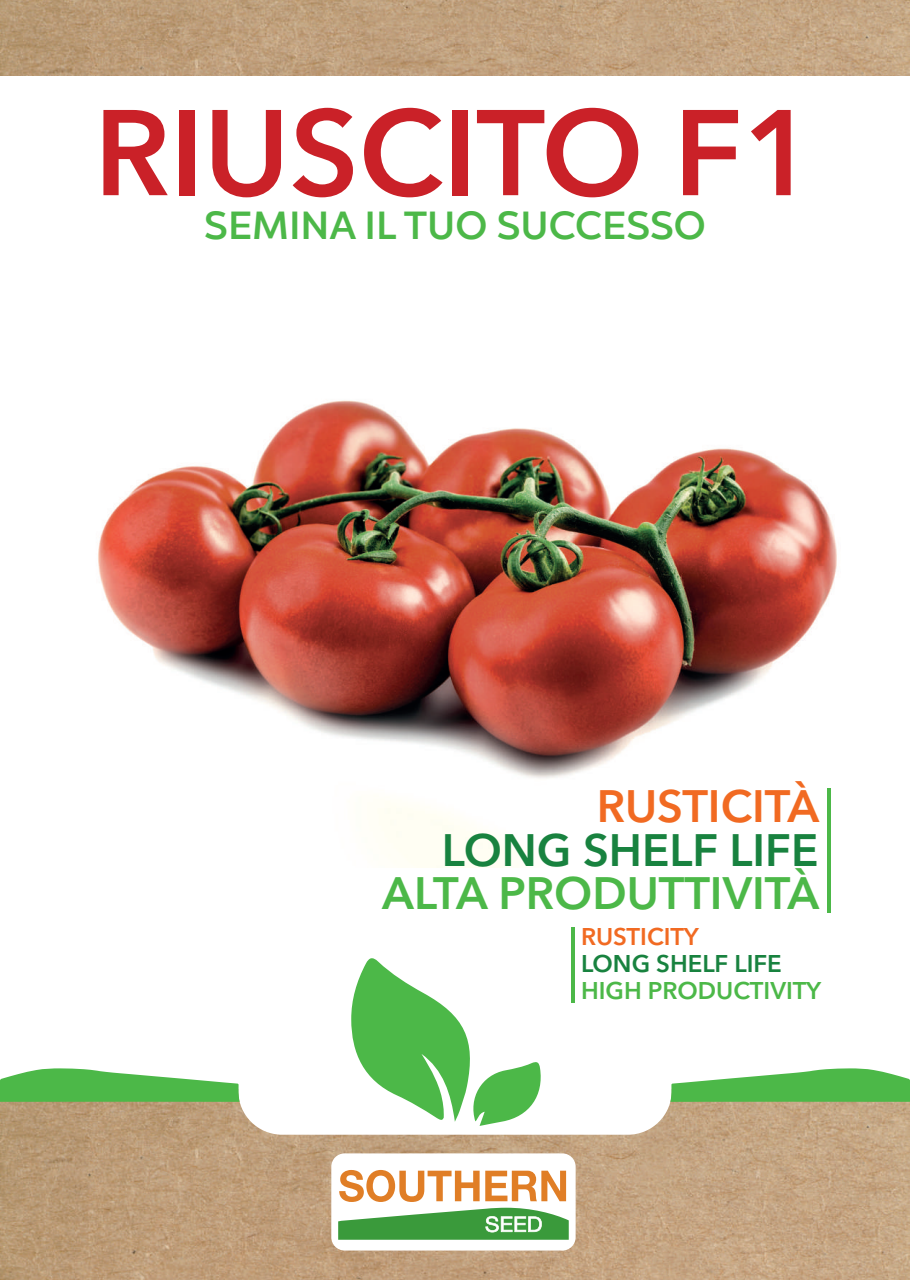
<style>
.page{position:relative;width:910px;height:1280px;background:#fff}
.page>*{position:absolute;margin:0;border:0;box-sizing:border-box;transform-origin:0 0}
.t1{font:600 120.3px "Avenir Next LT Pro";color:#ca2128}
.t2{font:600 45px "Avenir Next LT Pro";color:#4cb848}
.t3{font:600 45px "Avenir Next LT Pro";color:#18823f}
.t4{font:600 45px "Avenir Next LT Pro";color:#f16a22}
.t5{font:500 39px "Chronica Pro";color:#4cb848}
.t6{font:600 24px "Avenir Next LT Pro";color:#4cb848}
.t7{font:600 24px "Avenir Next LT Pro";color:#18823f}
.t8{font:600 24px "Avenir Next LT Pro";color:#f16a22}
</style>
<div class="page">
<img style="left:0;top:1102px;width:910px;height:178px">
<img style="left:0;top:0;width:910px;height:75px">
<img style="left:98px;top:400px;width:739px;height:467px">
<hr style="left:827px;top:788px;width:4px;height:125px;background:#4cb848">
<hr style="left:571px;top:927px;width:4px;height:75px;background:#4cb848">
<div style="left:331px;top:1153px;width:245px;height:97px;background:#fff;border-radius:13px"></div>
<svg style="left:339px;top:1170px;width:227px;height:32px"></svg>
<svg style="left:338px;top:1208px;width:231px;height:32px"></svg>
<div style="left:238px;top:1004px;width:434px;height:131px;background:#fff;border-radius:44px"></div>
<svg style="left:670px;top:1068px;width:240px;height:34px"></svg>
<svg style="left:0;top:1068px;width:240px;height:34px"></svg>
<svg style="left:351px;top:958px;width:190px;height:168px"></svg>
<h1 class="t1" style="left:94px;top:80px;width:723px">RIUSCITO F1</h1>
<p class="t5" style="left:204px;top:201px;width:503px">SEMINA IL TUO SUCCESSO</p>
<p class="t4" style="left:597px;top:779px;width:224px">RUSTICITÀ</p>
<p class="t3" style="left:442px;top:823px;width:378px">LONG SHELF LIFE</p>
<p class="t2" style="left:382px;top:866px;width:439px">ALTA PRODUTTIVITÀ</p>
<p class="t8" style="left:581px;top:922px;width:119px">RUSTICITY</p>
<p class="t7" style="left:581px;top:949px;width:202px">LONG SHELF LIFE</p>
<p class="t6" style="left:581px;top:976px;width:242px">HIGH PRODUCTIVITY</p>
</div>
